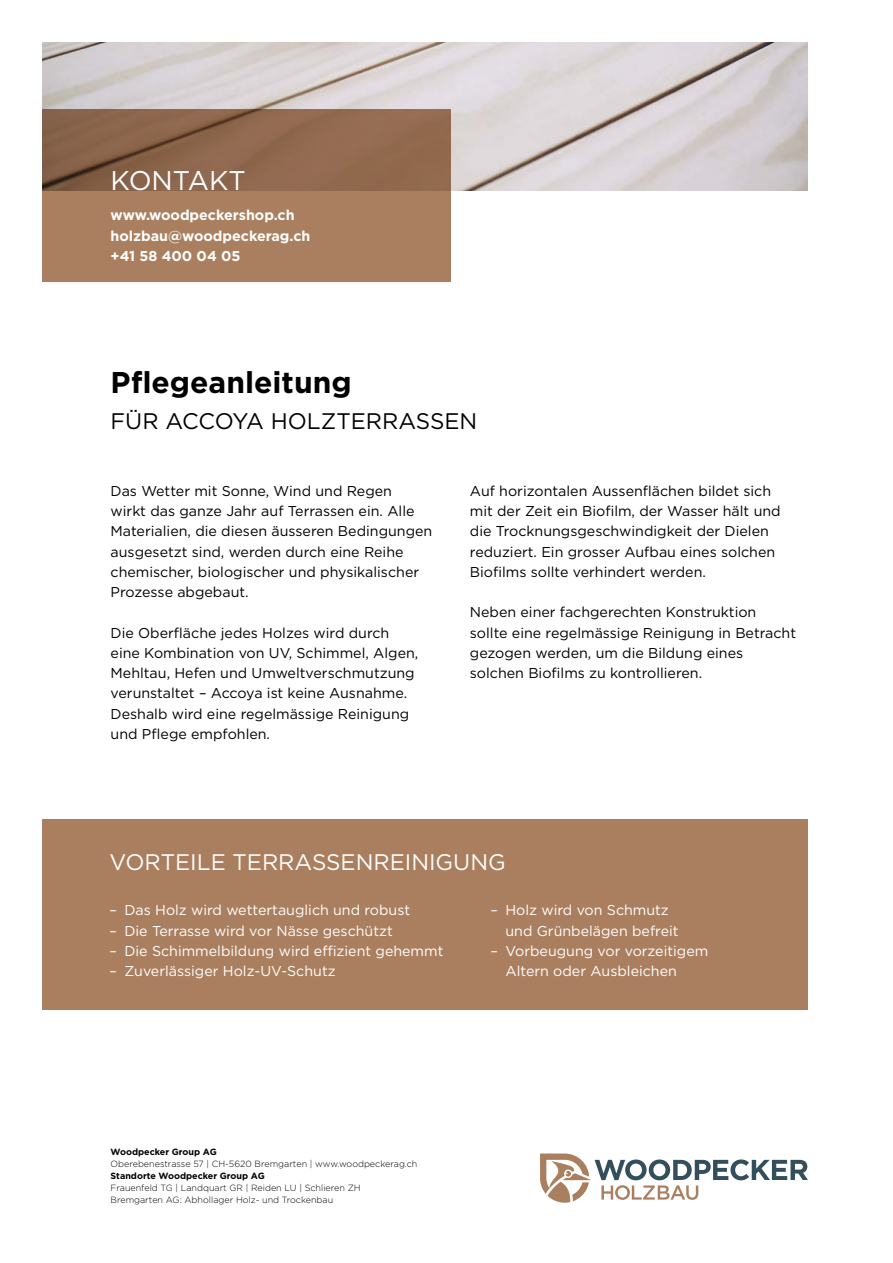
<style>
.page{position:relative;width:893px;height:1263px;background:#fff}
.page>*{position:absolute;margin:0;border:0;box-sizing:border-box;transform-origin:0 0}
.t1{font:700 30px "Gotham";color:#000}
.t2{font:27px "Gotham";letter-spacing:-.005em;color:#fff}
.t3{font:22.5px "Gotham";color:#fff}
.t4{font:22.5px "Gotham";color:#000}
.t5{font:14.25px/20.2px "Gotham";color:#000}
.t6{font:14.25px/20.2px "Gotham";color:#fff}
.t7{font:700 14.25px/20.2px "Gotham";color:#fff}
.t8{font:300 9px/12px "Gotham";color:#000}
.t9{font:700 9px "Gotham";color:#000}
</style>
<div class="page">
<img style="left:43px;top:43px;width:765px;height:147px">
<svg style="left:43px;top:109px;width:408px;height:172px;background:#9b7255"></svg>
<svg style="left:540px;top:1153px;width:268px;height:50px"></svg>
<div style="left:43px;top:819px;width:765px;height:191px;background:#aa7f5f"></div>
<h2 class="t2" style="left:111px;top:163px;width:137px">KONTAKT</h2>
<p class="t7" style="left:111px;top:205px;width:201px">www.woodpeckershop.ch holzbau@woodpeckerag.ch +41 58 400 04 05</p>
<h1 class="t1" style="left:111px;top:362px;width:243px">Pflegeanleitung</h1>
<h3 class="t4" style="left:111px;top:406px;width:368px">FÜR ACCOYA HOLZTERRASSEN</h3>
<p class="t5" style="left:111px;top:480px;width:323px">Das Wetter mit Sonne, Wind und Regen<br>wirkt das ganze Jahr auf Terrassen ein. Alle Materialien, die diesen äusseren Bedingungen ausgesetzt sind, werden durch eine Reihe chemischer, biologischer und physikalischer Prozesse abgebaut.</p>
<p class="t5" style="left:111px;top:622px;width:309px">Die Oberfläche jedes Holzes wird durch eine Kombination von UV, Schimmel, Algen, Mehltau, Hefen und Umweltverschmutzung verunstaltet – Accoya ist keine Ausnahme.<br>Deshalb wird eine regelmässige Reinigung und Pflege empfohlen.</p>
<p class="t5" style="left:470px;top:480px;width:312px">Auf horizontalen Aussenflächen bildet sich mit der Zeit ein Biofilm, der Wasser hält und die Trocknungsgeschwindigkeit der Dielen reduziert. Ein grosser Aufbau eines solchen Biofilms sollte verhindert werden.</p>
<p class="t5" style="left:470px;top:602px;width:328px">Neben einer fachgerechten Konstruktion sollte eine regelmässige Reinigung in Betracht gezogen werden, um die Bildung eines solchen Biofilms zu kontrollieren.</p>
<h3 class="t3" style="left:110px;top:847px;width:398px">VORTEILE TERRASSENREINIGUNG</h3>
<p class="t6" style="left:110px;top:900px;width:302px">– Das Holz wird wettertauglich und robust</p>
<p class="t6" style="left:110px;top:920px;width:285px">– Die Terrasse wird vor Nässe geschützt</p>
<p class="t6" style="left:110px;top:940px;width:335px">– Die Schimmelbildung wird effizient gehemmt</p>
<p class="t6" style="left:110px;top:960px;width:228px">– Zuverlässiger Holz-UV-Schutz</p>
<p class="t6" style="left:505px;top:900px;width:175px;text-indent:-15px">– Holz wird von Schmutz und Grünbelägen befreit</p>
<p class="t6" style="left:505px;top:940px;width:204px;text-indent:-15px">– Vorbeugung vor vorzeitigem<br>Altern oder Ausbleichen</p>
<p class="t9" style="left:111px;top:1145px;width:108px">Woodpecker Group AG</p>
<p class="t8" style="left:111px;top:1157px;width:308px">Oberebenestrasse 57 | CH-5620 Bremgarten | www.woodpeckerag.ch</p>
<p class="t9" style="left:111px;top:1169px;width:156px">Standorte Woodpecker Group AG</p>
<p class="t8" style="left:111px;top:1181px;width:252px">Frauenfeld TG | Landquart GR | Reiden LU | Schlieren ZH<br>Bremgarten AG: Abhollager Holz- und Trockenbau</p>
</div>
